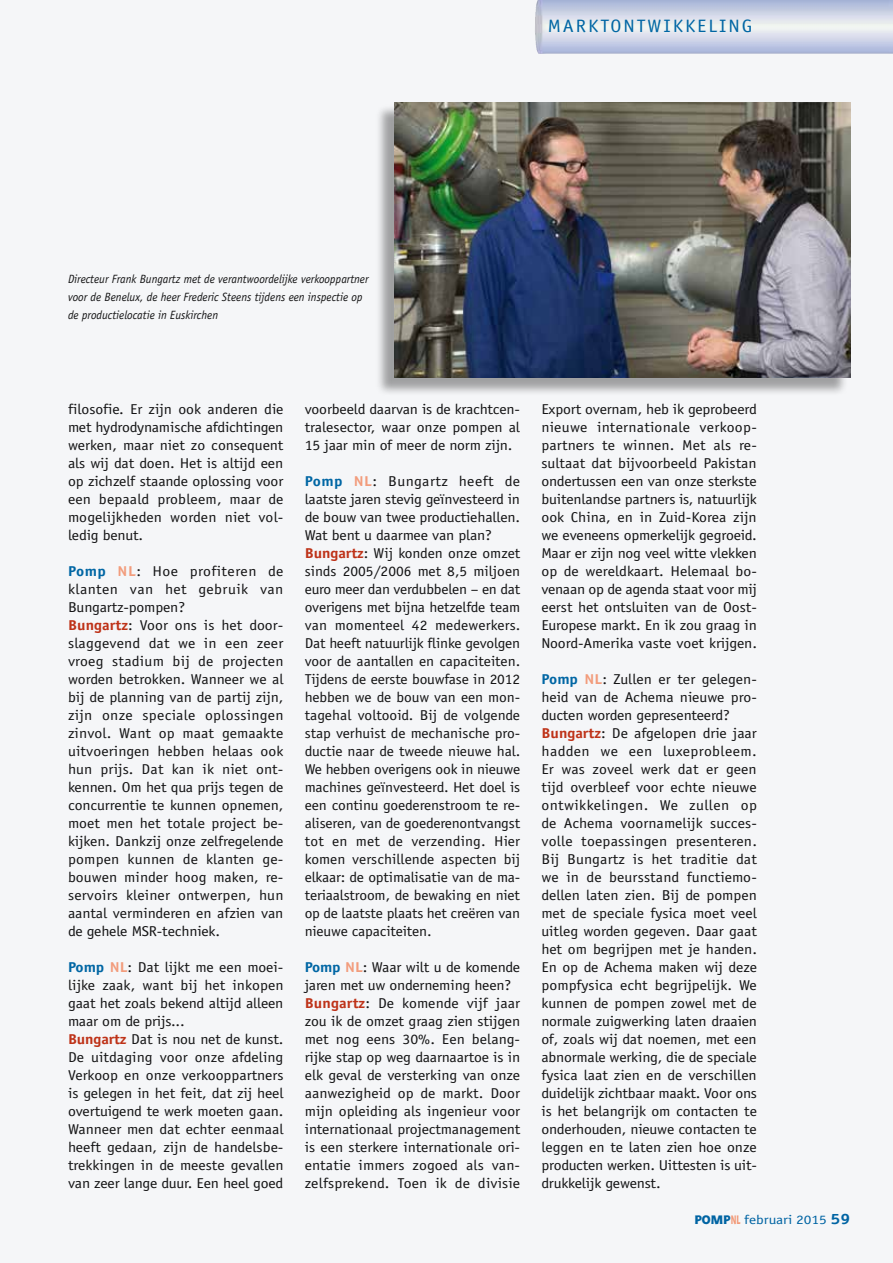
<style>
.page{position:relative;width:893px;height:1263px;background:#f5f6f8}
.page>*{position:absolute;margin:0;border:0;box-sizing:border-box;transform-origin:0 0}
.t1{font:18px "Officina Sans Std";letter-spacing:.1em;color:#0066a4;scale:1.1 1}
.t2{font:14.4px/18px "Officina Sans Std";letter-spacing:-.005em;color:#141415;scale:1.1 1}
.t3{font:12.9px "Officina Sans Std";color:#0064a3;scale:1.2 1}
.t4{font:italic 12px/18px "Officina Sans Std";color:#141415;scale:.96 1}
.s1{font-weight:700;color:#0066a4}
.s2{font-weight:700;color:#f29c7c}
.s3{font-weight:700;color:#be3218}
.s4{font-family:"Shannon";font-weight:800;font-size:12px}
.s5{font-family:"Shannon";font-weight:800;font-size:12px;color:#f29a79}
.s6{font-weight:700;font-size:15px}
</style>
<div class="page">
<div style="left:375px;top:104px;width:473px;height:292px;background:#000;opacity:.35"></div>
<img style="left:394px;top:102px;width:456px;height:276px">
<img style="left:535px;top:0;width:358px;height:54px">
<p class="t1" style="left:548px;top:15px;width:188px">MARKTONTWIKKELING</p>
<p class="t4" style="left:68px;top:270px;width:315px">Directeur Frank Bungartz met de verantwoordelijke verkooppartner voor de Benelux, de heer Frederic Steens tijdens een inspectie op de productielocatie in Euskirchen</p>
<p class="t2" style="left:68px;top:400px;width:197px;text-align:justify">filosofie. Er zijn ook anderen die met hydrodynamische afdichtingen werken, maar niet zo consequent als wij dat doen. Het is altijd een op zichzelf staande oplossing voor een bepaald probleem, maar de mogelijkheden worden niet vol&shy;ledig benut.</p>
<p class="t2" style="left:68px;top:562px;width:197px"><span class="s1">Pomp</span> <span class="s2">NL</span>: Hoe profiteren de klanten van het gebruik van<br>Bungartz-pompen?<br><span class="s3">Bungartz</span>: Voor ons is het door&shy;slaggevend dat we in een zeer vroeg stadium bij de projecten worden betrokken. Wanneer we al bij de planning van de partij zijn, zijn onze speciale oplossingen zinvol. Want op maat gemaakte uitvoeringen hebben helaas ook hun prijs. Dat kan ik niet ont&shy;kennen. Om het qua prijs tegen de concurrentie te kunnen opnemen, moet men het totale project be&shy;kijken. Dankzij onze zelfregelende pompen kunnen de klanten ge&shy;bouwen minder hoog maken, re&shy;servoirs kleiner ontwerpen, hun aantal verminderen en afzien van de gehele MSR-techniek.</p>
<p class="t2" style="left:68px;top:958px;width:197px"><span class="s1">Pomp</span> <span class="s2">NL</span>: Dat lijkt me een moei&shy;lijke zaak, want bij het inkopen gaat het zoals bekend altijd alleen maar om de prijs...<br><span class="s3">Bungartz</span> Dat is nou net de kunst.<br>De uitdaging voor onze afdeling<br>Verkoop en onze verkooppartners is gelegen in het feit, dat zij heel overtuigend te werk moeten gaan.<br>Wanneer men dat echter eenmaal heeft gedaan, zijn de handelsbe&shy;trekkingen in de meeste gevallen van zeer lange duur. Een heel goed</p>
<p class="t2" style="left:305px;top:400px;width:197px;text-align:justify">voorbeeld daarvan is de krachtcen&shy;tralesector, waar onze pompen al 15 jaar min of meer de norm zijn.</p>
<p class="t2" style="left:305px;top:472px;width:197px"><span class="s1">Pomp</span> <span class="s2">NL</span>: Bungartz heeft de laatste jaren stevig geïnvesteerd in de bouw van twee productiehallen.<br>Wat bent u daarmee van plan?<br><span class="s3">Bungartz</span>: Wij konden onze omzet sinds 2005/2006 met 8,5 miljoen euro meer dan verdubbelen – en dat overigens met bijna hetzelfde team van momenteel 42 medewerkers.<br>Dat heeft natuurlijk flinke gevolgen voor de aantallen en capaciteiten.<br>Tijdens de eerste bouwfase in 2012 hebben we de bouw van een mon&shy;tagehal voltooid. Bij de volgende stap verhuist de mechanische pro&shy;ductie naar de tweede nieuwe hal.<br>We hebben overigens ook in nieuwe machines geïnvesteerd. Het doel is een continu goederenstroom te re&shy;aliseren, van de goederenontvangst tot en met de verzending. Hier komen verschillende aspecten bij elkaar: de optimalisatie van de ma&shy;teriaalstroom, de bewaking en niet op de laatste plaats het creëren van nieuwe capaciteiten.</p>
<p class="t2" style="left:305px;top:958px;width:197px"><span class="s1">Pomp</span> <span class="s2">NL</span>: Waar wilt u de komende jaren met uw onderneming heen?<br><span class="s3">Bungartz</span>: De komende vijf jaar zou ik de omzet graag zien stijgen met nog eens 30%. Een belang&shy;rijke stap op weg daarnaartoe is in elk geval de versterking van onze aanwezigheid op de markt. Door mijn opleiding als ingenieur voor internationaal projectmanagement is een sterkere internationale ori&shy;ëntatie immers zogoed als van&shy;zelfsprekend. Toen ik de divisie</p>
<p class="t2" style="left:541px;top:400px;width:197px;text-align:justify">Export overnam, heb ik geprobeerd nieuwe internationale verkoop&shy;partners te winnen. Met als re&shy;sultaat dat bijvoorbeeld Pakistan ondertussen een van onze sterkste buitenlandse partners is, natuurlijk ook China, en in Zuid-Korea zijn we eveneens opmerkelijk gegroeid.<br>Maar er zijn nog veel witte vlekken op de wereldkaart. Helemaal bo&shy;venaan op de agenda staat voor mij eerst het ontsluiten van de Oost-Europese markt. En ik zou graag in Noord-Amerika vaste voet krijgen.</p>
<p class="t2" style="left:541px;top:670px;width:197px"><span class="s1">Pomp</span> <span class="s2">NL</span>: Zullen er ter gelegen&shy;heid van de Achema nieuwe pro&shy;ducten worden gepresenteerd?<br><span class="s3">Bungartz</span>: De afgelopen drie jaar hadden we een luxeprobleem.<br>Er was zoveel werk dat er geen tijd overbleef voor echte nieuwe ontwikkelingen. We zullen op de Achema voornamelijk succes&shy;volle toepassingen presenteren.<br>Bij Bungartz is het traditie dat we in de beursstand functiemo&shy;dellen laten zien. Bij de pompen met de speciale fysica moet veel uitleg worden gegeven. Daar gaat het om begrijpen met je handen.<br>En op de Achema maken wij deze pompfysica echt begrijpelijk. We kunnen de pompen zowel met de normale zuigwerking laten draaien of, zoals wij dat noemen, met een abnormale werking, die de speciale fysica laat zien en de verschillen duidelijk zichtbaar maakt. Voor ons is het belangrijk om contacten te onderhouden, nieuwe contacten te leggen en te laten zien hoe onze producten werken. Uittesten is uit&shy;drukkelijk gewenst.</p>
<p class="t3" style="left:694px;top:1212px;width:132px"><span class="s4">POMP</span><span class="s5">NL</span> februari 2015 <span class="s6">59</span></p>
</div>
